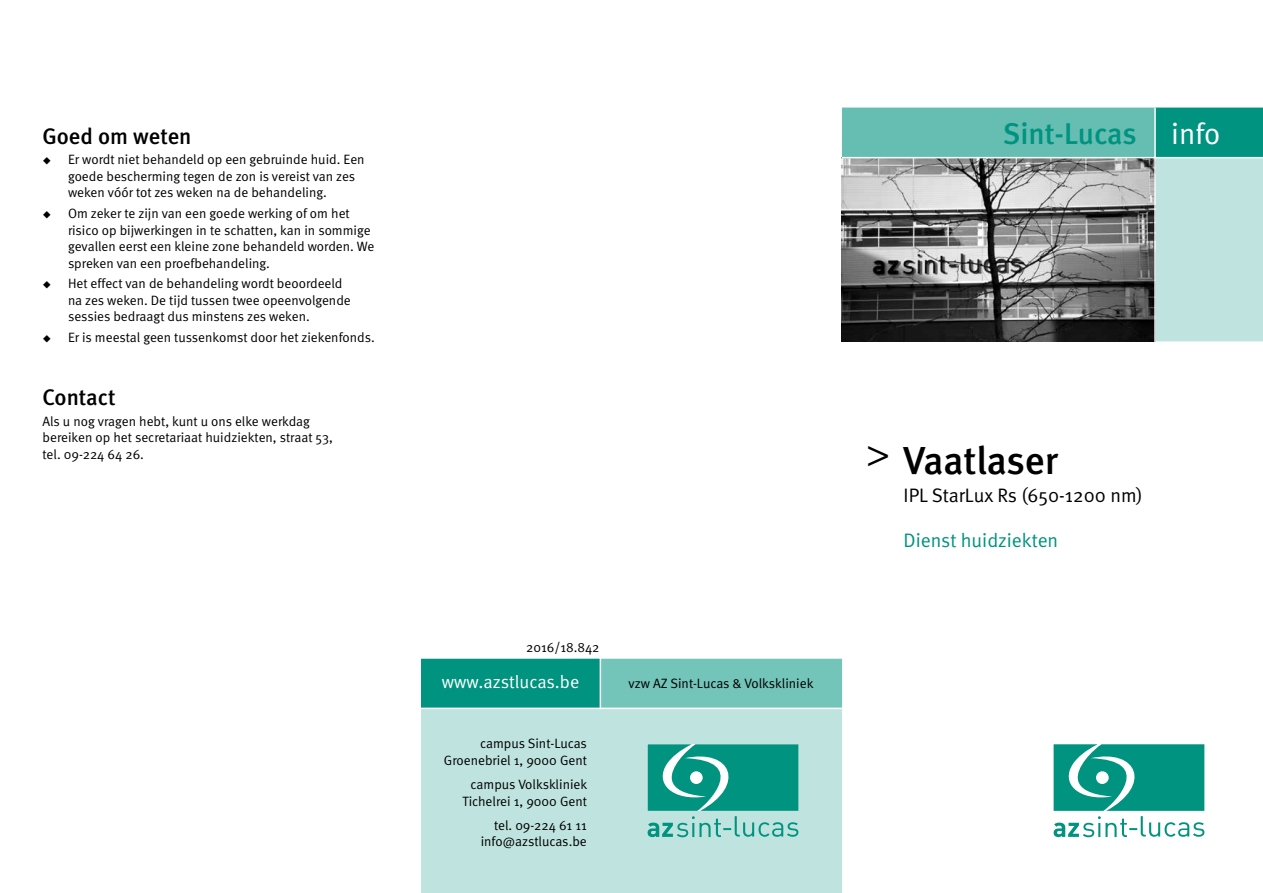
<style>
.page{position:relative;width:1263px;height:893px;background:#fff}
.page>*{position:absolute;margin:0;border:0;box-sizing:border-box;transform-origin:0 0}
.t1{font:500 39px "Meta";color:#000}
.t2{font:500 30px "Meta";color:#009380}
.t3{font:500 22.5px "Meta";color:#000}
.t4{font:19.5px "Meta Normal";color:#000}
.t5{font:19.5px "Meta Normal";color:#009380}
.t6{font:18px "Meta Normal";color:#fff}
.t7{font:13.5px/16.5px "Meta Normal";color:#000}
.s1{font-family:"Meta Normal";font-weight:400;color:#fff}
</style>
<div class="page">
<div style="left:1156px;top:158px;width:107px;height:183px;background:#bfe4df"></div>
<img style="left:842px;top:158px;width:312px;height:183px">
<div style="left:842px;top:108px;width:313px;height:50px;background:#66beb3;border:2px solid #66beb3"></div>
<div style="left:1156px;top:108px;width:107px;height:49px;background:#009380"></div>
<div style="left:421px;top:709px;width:421px;height:184px;background:#bfe4df"></div>
<div style="left:574px;top:658px;width:268px;height:50px;background:#73c4b9;border:2px solid #73c4b9"></div>
<div style="left:421px;top:658px;width:179px;height:50px;background:#009380;border:2px solid #009380"></div>
<hr style="left:600px;top:623px;width:1px;height:86px;background:#fff">
<hr style="left:421px;top:657px;width:421px;height:2px;background:#fff">
<hr style="left:1154px;top:108px;width:2px;height:243px;background:#fff">
<hr style="left:842px;top:157px;width:421px;height:1px;background:#fff">
<svg style="left:1053px;top:744px;width:151px;height:93px"></svg>
<svg style="left:648px;top:744px;width:150px;height:93px;background:#3fad9f"></svg>
<h3 class="t3" style="left:43px;top:123px;width:150px">Goed om weten</h3>
<p class="t7" style="left:68px;top:151px;width:298px;text-indent:-25px">◆ Er wordt niet behandeld op een gebruinde huid. Een goede bescherming tegen de zon is vereist van zes weken vóór tot zes weken na de behandeling.</p>
<p class="t7" style="left:68px;top:205px;width:308px;text-indent:-25px">◆ Om zeker te zijn van een goede werking of om het risico op bijwerkingen in te schatten, kan in sommige gevallen eerst een kleine zone behandeld worden. We spreken van een proefbehandeling.</p>
<p class="t7" style="left:68px;top:275px;width:284px;text-indent:-25px">◆ Het effect van de behandeling wordt beoordeeld na zes weken. De tijd tussen twee opeenvolgende sessies bedraagt dus minstens zes weken.</p>
<p class="t7" style="left:43px;top:329px;width:334px">◆ Er is meestal geen tussenkomst door het ziekenfonds.</p>
<h3 class="t3" style="left:43px;top:384px;width:74px">Contact</h3>
<p class="t7" style="left:43px;top:413px;width:292px">Als u nog vragen hebt, kunt u ons elke werkdag bereiken op het secretariaat huidziekten, straat 53, tel. 09-224 64 26.</p>
<h2 class="t2" style="left:1003px;top:116px;width:219px">Sint-Lucas <span class="s1">info</span></h2>
<p class="t7" style="left:526px;top:639px;width:75px">2016/18.842</p>
<h3 class="t6" style="left:442px;top:672px;width:139px">www.azstlucas.be</h3>
<p class="t7" style="left:444px;top:735px;width:145px;text-align:right">campus Sint-Lucas<br>Groenebriel 1, 9000 Gent</p>
<p class="t7" style="left:463px;top:776px;width:126px;text-align:center">campus Volkskliniek<br>Tichelrei 1, 9000 Gent</p>
<p class="t7" style="left:481px;top:817px;width:108px;text-align:right">tel. 09-224 61 11 info@azstlucas.be</p>
<p class="t7" style="left:629px;top:675px;width:186px">vzw AZ Sint-Lucas &amp; Volkskliniek</p>
<h1 class="t1" style="left:867px;top:438px;width:193px"><sup>&gt;</sup> Vaatlaser</h1>
<h3 class="t4" style="left:904px;top:484px;width:241px">IPL StarLux Rs (650-1200 nm)</h3>
<h3 class="t5" style="left:904px;top:529px;width:156px">Dienst huidziekten</h3>
</div>
